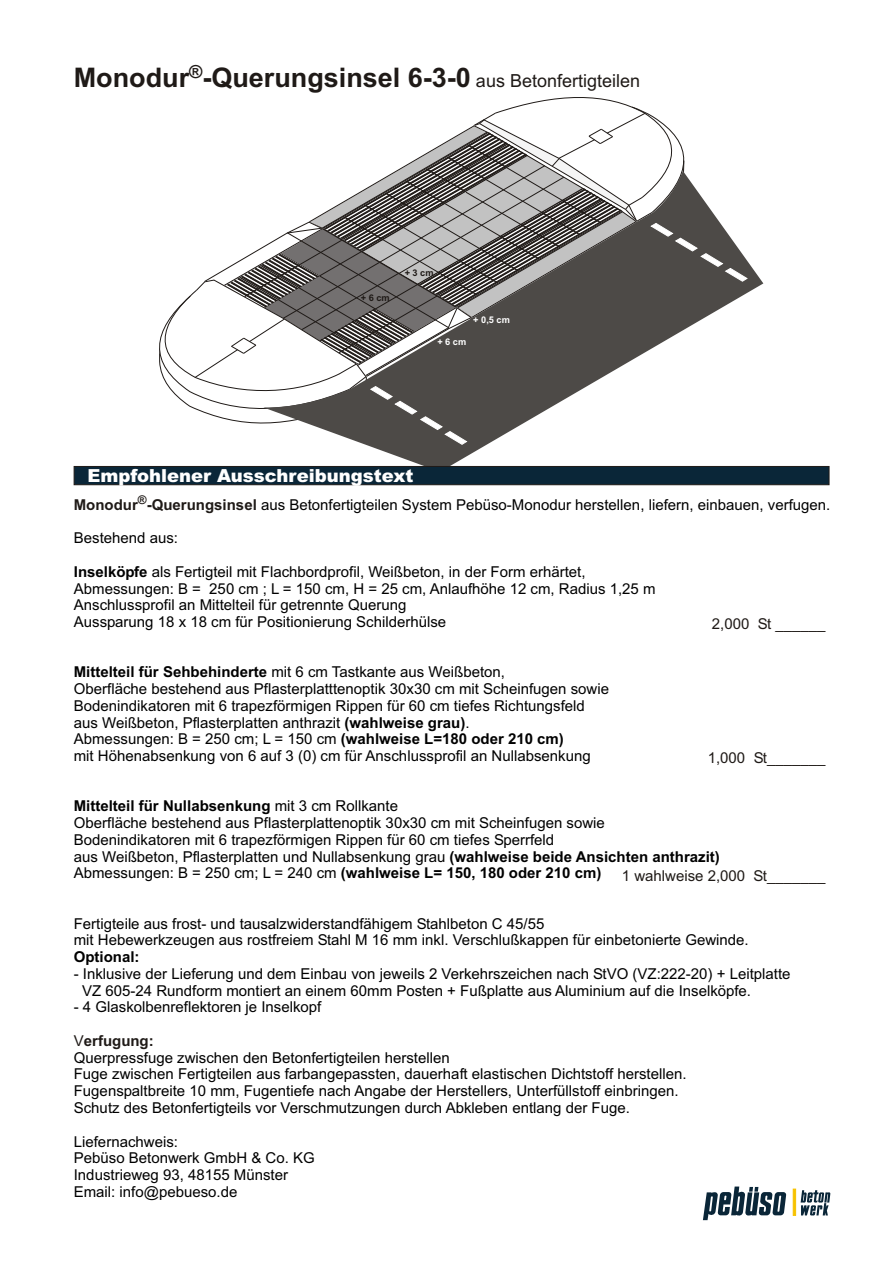
<style>
.page{position:relative;width:894px;height:1263px;background:#fff}
.page>*{position:absolute;margin:0;border:0;box-sizing:border-box;transform-origin:0 0}
.t1{font:700 27px "Arial";color:#1f1a17}
.t2{font:900 18px "Arial";color:#fff}
.t3{font:15px/16.8px "Arial";color:#000}
.t4{font:15px "Arial";color:#1f1a17}
.t5{font:700 15px "Arial";color:#1f1a17}
.t6{font:700 15px "Arial";color:#000}
.t7{font:700 9.3px "Arial";color:#fff}
.t8{font:700 9.3px "Arial";letter-spacing:.14em;color:#1f1a17}
.s1{font-weight:400;font-size:18px}
.s2{font-weight:700;color:#1f1a17}
.s3{font-weight:700}
.s4{font-weight:400}
</style>
<div class="page">
<svg style="left:364px;top:260px;width:399px;height:206px"></svg>
<svg style="left:159px;top:97px;width:588px;height:347px"></svg>
<div style="left:74px;top:466px;width:755px;height:19px;background:#0a2638;border:1px solid #1f1a17"></div>
<svg style="left:703px;top:1187px;width:83px;height:33px"></svg>
<svg style="left:801px;top:1190px;width:29px;height:25px"></svg>
<div style="left:793px;top:1189px;width:3px;height:27px;background:#f7c200;border:1px solid #f7c200"></div>
<h1 class="t1" style="left:74px;top:67px;width:568px">Monodur<sup>®</sup>-Querungsinsel 6-3-0 <span class="s1">aus Betonfertigteilen</span></h1>
<p class="t8" style="left:361px;top:294px;width:30px">+6cm</p>
<p class="t8" style="left:405px;top:269px;width:30px">+3cm</p>
<p class="t7" style="left:473px;top:317px;width:38px">+ 0,5 cm</p>
<p class="t7" style="left:437px;top:338px;width:30px">+6cm</p>
<p class="t2" style="left:87px;top:469px;width:328px">Empfohlener Ausschreibungstext</p>
<p class="t3" style="left:74px;top:497px;width:758px"><span class="s2">Monodur</span><sup>®</sup><span class="s2">-Querungsinsel</span> aus Betonfertigteilen System Pebüso-Monodur herstellen, liefern, einbauen, verfugen.</p>
<p class="t3" style="left:74px;top:531px;width:106px">Bestehend aus:</p>
<p class="t3" style="left:74px;top:564px;width:583px"><span class="s3">Inselköpfe</span> als Fertigteil mit Flachbordprofil, Weißbeton, in der Form erhärtet, Abmessungen: B = 250 cm ; L = 150 cm, H = 25 cm, Anlaufhöhe 12 cm, Radius 1,25 m Anschlussprofil an Mittelteil für getrennte Querung<br>Aussparung 18 x 18 cm für Positionierung Schilderhülse</p>
<p class="t3" style="left:74px;top:665px;width:537px"><span class="s3">Mittelteil für Sehbehinderte</span> mit 6 cm Tastkante aus Weißbeton,<br>Oberfläche bestehend aus Pflasterplatttenoptik 30x30 cm mit Scheinfugen sowie Bodenindikatoren mit 6 trapezförmigen Rippen für 60 cm tiefes Richtungsfeld aus Weißbeton, Pflasterplatten anthrazit <span class="s3">(wahlweise grau)</span>.<br>Abmessungen: B = 250 cm; L = 150 cm <span class="s3">(wahlweise L=180 oder 210 cm)<br></span>mit Höhenabsenkung von 6 auf 3 (0) cm für Anschlussprofil an Nullabsenkung</p>
<p class="t3" style="left:74px;top:799px;width:648px"><span class="s3">Mittelteil für Nullabsenkung</span> mit 3 cm Rollkante<br>Oberfläche bestehend aus Pflasterplattenoptik 30x30 cm mit Scheinfugen sowie Bodenindikatoren mit 6 trapezförmigen Rippen für 60 cm tiefes Sperrfeld<br>aus Weißbeton, Pflasterplatten und Nullabsenkung grau <span class="s3">(wahlweise beide Ansichten anthrazit)<br></span>Abmessungen: B = 250 cm; L = 240 cm <span class="s3">(wahlweise L= 150, 180 oder 210 cm)</span></p>
<p class="t3" style="left:74px;top:916px;width:676px">Fertigteile aus frost- und tausalzwiderstandfähigem Stahlbeton C 45/55<br>mit Hebewerkzeugen aus rostfreiem Stahl M 16 mm inkl. Verschlußkappen für einbetonierte Gewinde.</p>
<p class="t6" style="left:74px;top:951px;width:67px">Optional:</p>
<p class="t3" style="left:82px;top:967px;width:710px;text-indent:-8px">- Inklusive der Lieferung und dem Einbau von jeweils 2 Verkehrszeichen nach StVO (VZ:222-20) + Leitplatte<br>VZ 605-24 Rundform montiert an einem 60mm Posten + Fußplatte aus Aluminium auf die Inselköpfe.</p>
<p class="t3" style="left:74px;top:1000px;width:249px">- 4 Glaskolbenreflektoren je Inselkopf</p>
<p class="t3" style="left:74px;top:1050px;width:614px">Querpressfuge zwischen den Betonfertigteilen herstellen<br>Fuge zwischen Fertigteilen aus farbangepassten, dauerhaft elastischen Dichtstoff herstellen.<br>Fugenspaltbreite 10 mm, Fugentiefe nach Angabe der Herstellers, Unterfüllstoff einbringen.<br>Schutz des Betonfertigteils vor Verschmutzungen durch Abkleben entlang der Fuge.</p>
<p class="t3" style="left:74px;top:1134px;width:242px">Liefernachweis:<br>Pebüso Betonwerk GmbH &amp; Co. KG<br>Industrieweg 93, 48155 Münster<br>Email: info@pebueso.de</p>
<p class="t4" style="left:712px;top:618px;width:115px">2,000 St ______</p>
<p class="t4" style="left:708px;top:752px;width:119px">1,000 St_______</p>
<p class="t4" style="left:622px;top:870px;width:205px">1 wahlweise 2,000 St_______</p>
<p class="t5" style="left:74px;top:1035px;width:81px"><span class="s4">V</span>erfugung:</p>
</div>
